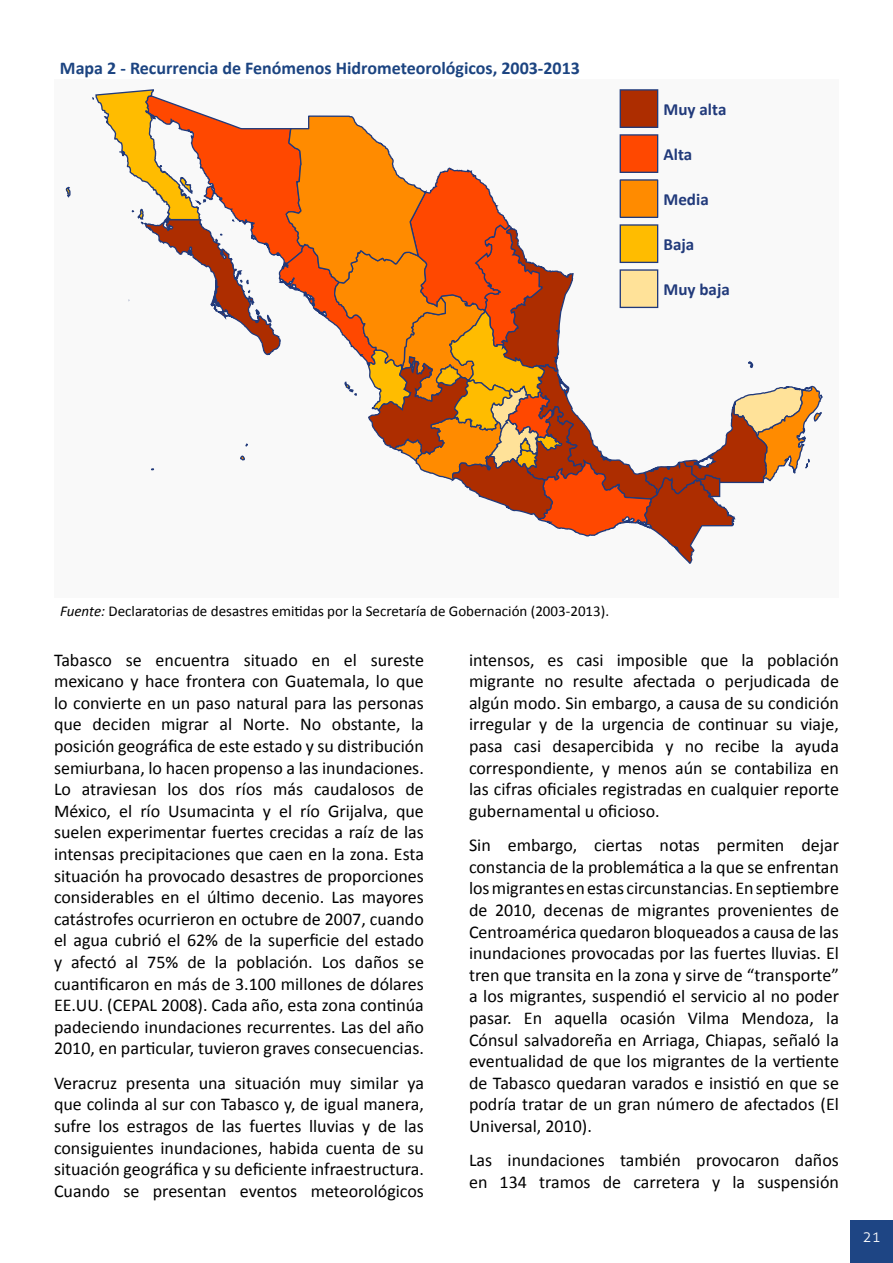
<style>
.page{position:relative;width:893px;height:1263px;background:#fff}
.page>*{position:absolute;margin:0;border:0;box-sizing:border-box;transform-origin:0 0}
.t1{font:18px/21.6px "Calibri";color:#000;text-align:justify}
.t2{font:700 18px "Calibri";color:#1c4481}
.t3{font:700 17.1px "Calibri";color:#213a7b}
.t4{font:15px "Calibri";color:#000}
.t5{font:300 15px "Aller";color:#fff}
.s1{font-style:italic}
</style>
<div class="page">
<div style="left:850px;top:1220px;width:43px;height:43px;background:#1e4584"></div>
<div style="left:54px;top:80px;width:785px;height:518px;background:#f9f9f9"></div>
<svg style="left:65px;top:89px;width:758px;height:475px"></svg>
<div style="left:620px;top:90px;width:38px;height:37px;background:#ad2d00"></div>
<div style="left:620px;top:89px;width:38px;height:39px;border:1px solid #213a7b"></div>
<div style="left:620px;top:135px;width:38px;height:37px;background:#ff4800"></div>
<div style="left:620px;top:134px;width:38px;height:39px;border:1px solid #213a7b"></div>
<div style="left:620px;top:180px;width:38px;height:37px;background:#ff8b00"></div>
<div style="left:620px;top:179px;width:38px;height:39px;border:1px solid #213a7b"></div>
<div style="left:620px;top:225px;width:38px;height:37px;background:#ffbc00"></div>
<div style="left:620px;top:224px;width:38px;height:39px;border:1px solid #213a7b"></div>
<div style="left:620px;top:270px;width:38px;height:37px;background:#ffe299"></div>
<div style="left:620px;top:269px;width:38px;height:39px;border:1px solid #213a7b"></div>
<p class="t2" style="left:60px;top:56px;width:521px">Mapa 2 - Recurrencia de Fenómenos Hidrometeorológicos, 2003-2013</p>
<p class="t3" style="left:663px;top:97px;width:64px">Muy alta</p>
<p class="t3" style="left:663px;top:142px;width:30px">Alta</p>
<p class="t3" style="left:663px;top:187px;width:47px">Media</p>
<p class="t3" style="left:663px;top:232px;width:32px">Baja</p>
<p class="t3" style="left:663px;top:277px;width:68px">Muy baja</p>
<p class="t4" style="left:60px;top:601px;width:551px"><span class="s1">Fuente:</span> Declaratorias de desastres emitidas por la Secretaría de Gobernación (2003-2013).</p>
<p class="t1" style="left:54px;top:649px;width:371px">Tabasco se encuentra situado en el sureste mexicano y hace frontera con Guatemala, lo que lo convierte en un paso natural para las personas que deciden migrar al Norte. No obstante, la posición geográfica de este estado y su distribución semiurbana, lo hacen propenso a las inundaciones.<br>Lo atraviesan los dos ríos más caudalosos de México, el río Usumacinta y el río Grijalva, que suelen experimentar fuertes crecidas a raíz de las intensas precipitaciones que caen en la zona. Esta situación ha provocado desastres de proporciones considerables en el último decenio. Las mayores catástrofes ocurrieron en octubre de 2007, cuando el agua cubrió el 62% de la superficie del estado y afectó al 75% de la población. Los daños se cuantificaron en más de 3.100 millones de dólares EE.UU. (CEPAL 2008). Cada año, esta zona continúa padeciendo inundaciones recurrentes. Las del año 2010, en particular, tuvieron graves consecuencias.</p>
<p class="t1" style="left:54px;top:1072px;width:371px">Veracruz presenta una situación muy similar ya que colinda al sur con Tabasco y, de igual manera, sufre los estragos de las fuertes lluvias y de las consiguientes inundaciones, habida cuenta de su situación geográfica y su deficiente infraestructura.<br>Cuando se presentan eventos meteorológicos</p>
<p class="t1" style="left:469px;top:649px;width:371px">intensos, es casi imposible que la población migrante no resulte afectada o perjudicada de algún modo. Sin embargo, a causa de su condición irregular y de la urgencia de continuar su viaje, pasa casi desapercibida y no recibe la ayuda correspondiente, y menos aún se contabiliza en las cifras oficiales registradas en cualquier reporte gubernamental u oficioso.</p>
<p class="t1" style="left:469px;top:834px;width:371px">Sin embargo, ciertas notas permiten dejar constancia de la problemática a la que se enfrentan los migrantes en estas circunstancias. En septiembre de 2010, decenas de migrantes provenientes de Centroamérica quedaron bloqueados a causa de las inundaciones provocadas por las fuertes lluvias. El tren que transita en la zona y sirve de “transporte” a los migrantes, suspendió el servicio al no poder pasar. En aquella ocasión Vilma Mendoza, la Cónsul salvadoreña en Arriaga, Chiapas, señaló la eventualidad de que los migrantes de la vertiente de Tabasco quedaran varados e insistió en que se podría tratar de un gran número de afectados (El Universal, 2010).</p>
<p class="t1" style="left:469px;top:1150px;width:371px">Las inundaciones también provocaron daños en 134 tramos de carretera y la suspensión</p>
<p class="t5" style="left:863px;top:1228px;width:19px">21</p>
</div>
